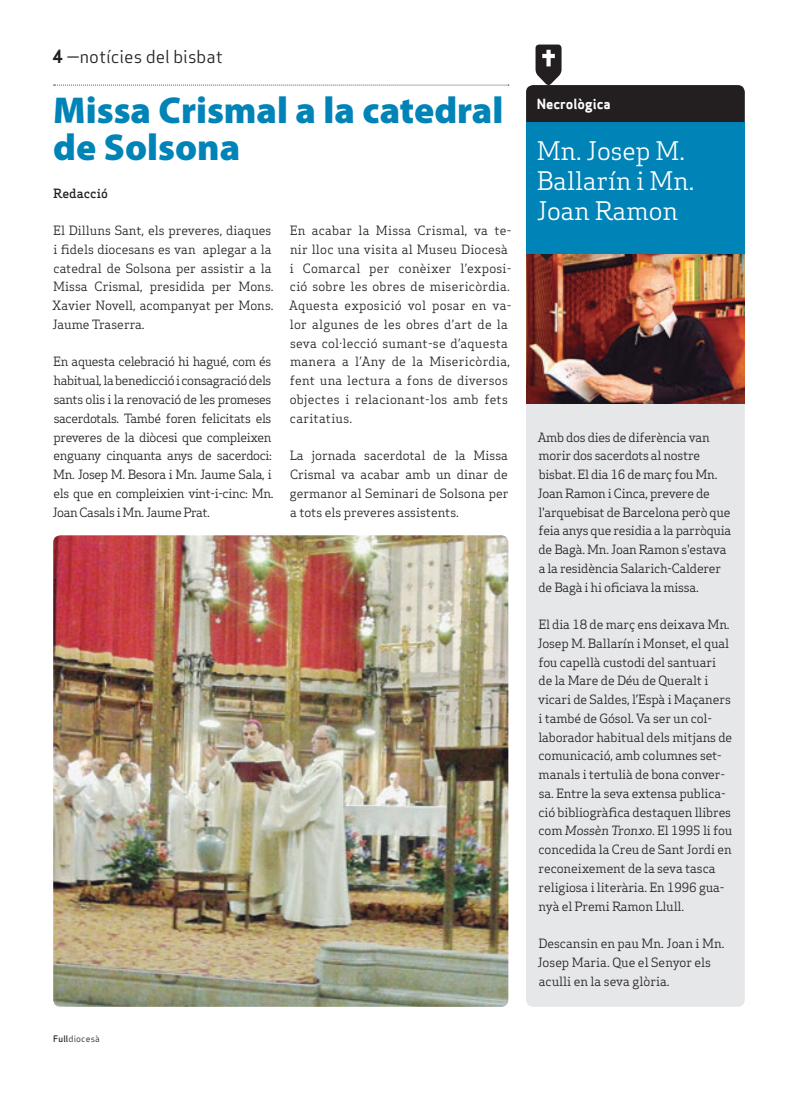
<style>
.page{position:relative;width:798px;height:1099px;background:#fff}
.page>*{position:absolute;margin:0;border:0;box-sizing:border-box;transform-origin:0 0}
.Titulars{font:900 37.5px/37.5px "Myriad Pro";color:#0083b6}
.Subtitol_Secció{font:25px/30px "Apex Serif";color:#fff}
.Capçalera{font:17.5px "Apex Sans Book T";color:#231f20}
.Titular_Secció_Petit{font:13.75px "Apex Sans Bold T";color:#fff}
.Text_General{font:12.5px/18.8px "Apex Serif";letter-spacing:-.01em;color:#231f20}
.Text_General-2{font:12.5px/18.8px "Apex Serif";letter-spacing:.02em;color:#231f20}
.Text_General-3{font:12.5px/18.8px "Apex Serif";letter-spacing:-.03em;color:#231f20}
.Autors{font:500 12.5px "Apex Serif";color:#231f20}
.Data_Peu{font:8.75px "Apex Sans Book T";letter-spacing:.02em;color:#231f20}
.s1{font-family:"Apex Sans Bold T"}
.s2{font-family:"Apex Sans Medium T"}
.s3{font-style:italic}
</style>
<div class="page">
<svg style="left:54px;top:85px;width:454px;height:1px"></svg>
<img style="left:53px;top:535px;width:455px;height:471px">
<div style="left:526px;top:85px;width:218px;height:921px;background:#e6e7e9;border-radius:7px"></div>
<svg style="left:526px;top:45px;width:218px;height:78px"></svg>
<img style="left:526px;top:254px;width:218px;height:149px">
<svg style="left:539px;top:254px;width:14px;height:6px"></svg>
<div style="left:526px;top:123px;width:218px;height:131px;background:#0083b6"></div>
<p class="Capçalera" style="left:52px;top:46px;width:172px"><span class="s1">4</span> —notícies del bisbat</p>
<p class="Titulars" style="left:53px;top:90px;width:451px">Missa Crismal a la catedral de Solsona</p>
<p class="Autors" style="left:53px;top:185px;width:56px">Redacció</p>
<p class="Text_General" style="left:52px;top:221px;width:223px">El Dilluns Sant, els preveres, diaques i fidels diocesans es van aplegar a la catedral de Solsona per assistir a la Missa Crismal, presidida per Mons.<br>Xavier Novell, acompanyat per Mons.<br>Jaume Traserra.</p>
<p class="Text_General-3" style="left:52px;top:352px;width:222px">En aquesta celebració hi hagué, com és habitual, la benedicció i consagració dels sants olis i la renovació de les promeses sacerdotals. També foren felicitats els preveres de la diòcesi que compleixen enguany cinquanta anys de sacerdoci:<br>Mn. Josep M. Besora i Mn. Jaume Sala, i els que en compleixien vint-i-cinc: Mn.<br>Joan Casals i Mn. Jaume Prat.</p>
<p class="Text_General-2" style="left:289px;top:221px;width:224px">En acabar la Missa Crismal, va te&shy;nir lloc una visita al Museu Diocesà i Comarcal per conèixer l’exposi&shy;ció sobre les obres de misericòrdia.<br>Aquesta exposició vol posar en va&shy;lor algunes de les obres d’art de la seva col·lecció sumant-se d’aquesta manera a l’Any de la Misericòrdia, fent una lectura a fons de diversos objectes i relacionant-los amb fets caritatius.</p>
<p class="Text_General" style="left:289px;top:446px;width:220px;text-align:justify">La jornada sacerdotal de la Missa Crismal va acabar amb un dinar de germanor al Seminari de Solsona per a tots els preveres assistents.</p>
<p class="Data_Peu" style="left:53px;top:1032px;width:48px"><span class="s2">Full</span>diocesà</p>
<p class="Titular_Secció_Petit" style="left:536px;top:95px;width:75px">Necrològica</p>
<p class="Subtitol_Secció" style="left:536px;top:136px;width:159px">Mn. Josep M.<br>Ballarín i Mn.<br>Joan Ramon</p>
<p class="Text_General" style="left:537px;top:427px;width:195px">Amb dos dies de diferència van morir dos sacerdots al nostre bisbat. El dia 16 de març fou Mn.<br>Joan Ramon i Cinca, prevere de l'arquebisat de Barcelona però que feia anys que residia a la parròquia de Bagà. Mn. Joan Ramon s'estava a la residència Salarich-Calderer de Bagà i hi oficiava la missa.</p>
<p class="Text_General" style="left:537px;top:615px;width:196px">El dia 18 de març ens deixava Mn.<br>Josep M. Ballarín i Monset, el qual fou capellà custodi del santuari<br>de la Mare de Déu de Queralt i vicari de Saldes, l’Espà i Maçaners i també de Gósol. Va ser un col· laborador habitual dels mitjans de comunicació, amb columnes set&shy;manals i tertulià de bona conver&shy;sa. Entre la seva extensa publica&shy;ció bibliogràfica destaquen llibres com <span class="s3">Mossèn Tronxo</span>. El 1995 li fou concedida la Creu de Sant Jordi en reconeixement de la seva tasca religiosa i literària. En 1996 gua&shy;nyà el Premi Ramon Llull.</p>
<p class="Text_General" style="left:537px;top:933px;width:188px">Descansin en pau Mn. Joan i Mn.<br>Josep Maria. Que el Senyor els aculli en la seva glòria.</p>
</div>
